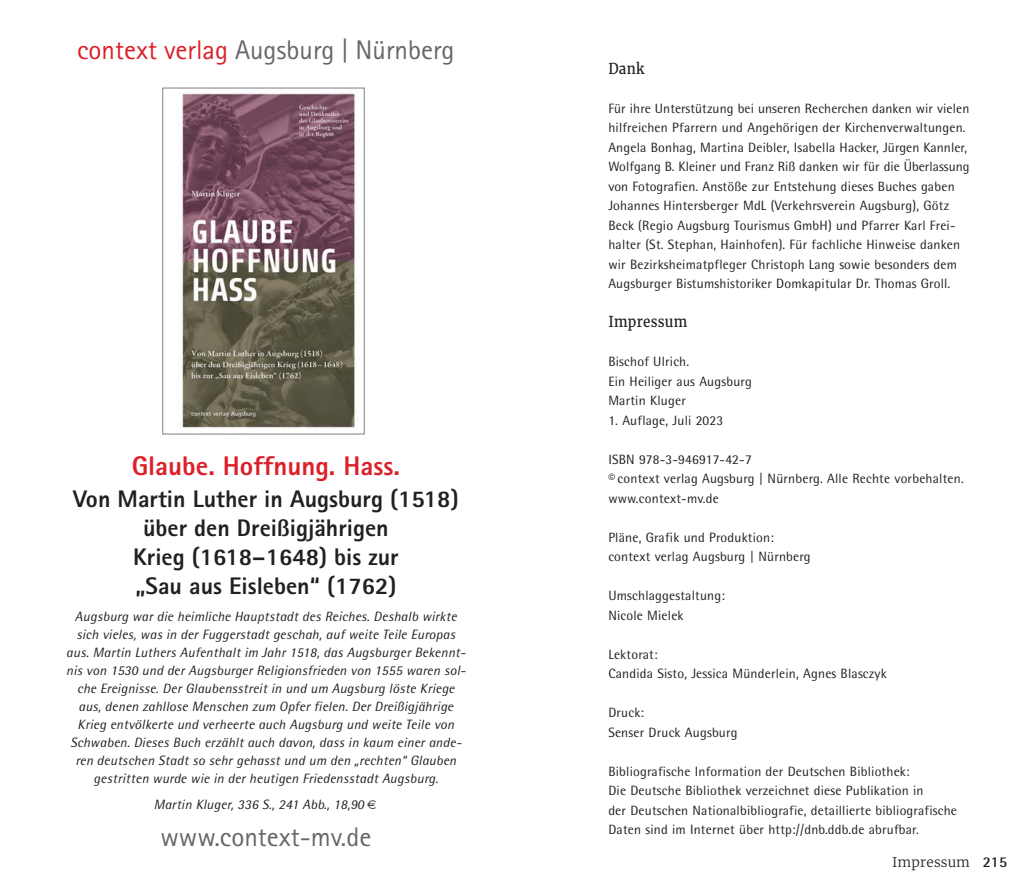
<style>
.page{position:relative;width:1021px;height:893px;background:#fff}
.page>*{position:absolute;margin:0;border:0;box-sizing:border-box;transform-origin:0 0}
.t1{font:27px "Rotis Sans Serif";color:#666}
.t2{font:800 27px "Rotis Sans Serif";color:#db2028}
.t3{font:800 24px/29.2px "Rotis Sans Serif";color:#231f20;text-align:center}
.t4{font:15px "Merriweather";letter-spacing:.02em;color:#231f20;scale:.9 1}
.t5{font:13.5px/19.5px "Rotis Semi Sans";letter-spacing:.015em;color:#231f20}
.t6{font:italic 13.5px/18px "Rotis Semi Sans";letter-spacing:.015em;color:#231f20;text-align:center}
.t7{font:300 13.5px "Merriweather";letter-spacing:.02em;color:#231f20}
.s1{color:#db2028}
.s2{font-family:"Rotis Semi Sans";font-weight:700;font-size:15px}
</style>
<div class="page">
<img style="left:182px;top:93px;width:174px;height:335px">
<div style="left:162px;top:88px;width:202px;height:346px;border:1px solid #808080"></div>
<p class="t1" style="left:77px;top:41px;width:379px"><span class="s1">context verlag</span> Augsburg | Nürnberg</p>
<p class="t2" style="left:132px;top:457px;width:270px">Glaube. Hoffnung. Hass.</p>
<p class="t3" style="left:73px;top:486px;width:387px">Von Martin Luther in Augsburg (1518) über den Dreißigjährigen<br>Krieg (1618–1648) bis zur<br>„Sau aus Eisleben“ (1762)</p>
<p class="t6" style="left:66px;top:609px;width:401px">Augsburg war die heimliche Hauptstadt des Reiches. Deshalb wirkte sich vieles, was in der Fuggerstadt geschah, auf weite Teile Europas aus. Martin Luthers Aufenthalt im Jahr 1518, das Augsburger Bekennt&shy;nis von 1530 und der Augsburger Religionsfrieden von 1555 waren sol&shy;che Ereignisse. Der Glaubensstreit in und um Augsburg löste Kriege aus, denen zahllose Menschen zum Opfer fielen. Der Dreißigjährige Krieg entvölkerte und verheerte auch Augsburg und weite Teile von Schwaben. Dieses Buch er zählt auch davon, dass in kaum einer ande&shy;ren deutschen Stadt so sehr gehasst und um den „rechten“ Glauben<br>ge stritten wurde wie in der heutigen Friedensstadt Augsburg.</p>
<p class="t6" style="left:154px;top:797px;width:212px">Martin Kluger, 336 S., 241 Abb., 18,90</p>
<p class="t1" style="left:160px;top:827px;width:212px">www.context-mv.de</p>
<p class="t4" style="left:608px;top:60px;width:41px">Dank</p>
<p class="t5" style="left:608px;top:100px;width:363px">Für ihre Unterstützung bei unseren Recherchen danken wir vielen hilfreichen Pfarrern und Angehörigen der Kirchenverwaltungen.<br>Angela Bonhag, Martina Deibler, Isabella Hacker, Jürgen Kannler, Wolfgang B. Kleiner und Franz Riß danken wir für die Über lassung von Foto grafien. Anstöße zur Entstehung dieses Buches gaben Johannes Hinters berger MdL (Verkehrsverein Augsburg), Götz Beck (Regio Augs burg Tourismus GmbH) und Pfarrer Karl Frei - halter (St. Stephan, Hainhofen). Für fachliche Hinweise danken wir Bezirksheimat pfleger Christoph Lang sowie besonders dem Augsburger Bistumshistoriker Domkapitular Dr. Thomas Groll.</p>
<p class="t4" style="left:608px;top:313px;width:89px">Impressum</p>
<p class="t5" style="left:608px;top:353px;width:145px">Bischof Ulrich.<br>Ein Heiliger aus Augsburg<br>Martin Kluger</p>
<p class="t5" style="left:608px;top:412px;width:116px">1. Auflage, Juli 2023</p>
<p class="t5" style="left:608px;top:451px;width:357px">ISBN 978-3-946917-42-7<br>© context verlag Augsburg | Nürnberg. Alle Rechte vorbehalten. www.context-mv.de</p>
<p class="t5" style="left:608px;top:529px;width:204px">Pläne, Grafik und Produktion: context verlag Augsburg | Nürnberg</p>
<p class="t5" style="left:608px;top:587px;width:118px">Umschlaggestaltung:<br>Nicole Mielek</p>
<p class="t5" style="left:608px;top:646px;width:280px">Lektorat:<br>Candida Sisto, Jessica Münderlein, Agnes Blasczyk</p>
<p class="t5" style="left:608px;top:704px;width:131px">Druck:<br>Senser Druck Augsburg</p>
<p class="t5" style="left:608px;top:763px;width:350px">Bibliografische Information der Deutschen Bibliothek:<br>Die Deutsche Bibliothek verzeichnet diese Publikation in<br>der Deutschen Nationalbibliografie, detaillierte bibliografische Daten sind im Internet über http://dnb.ddb.de abrufbar.</p>
<p class="t7" style="left:892px;top:854px;width:116px">Impressum <span class="s2">215</span></p>
</div>
